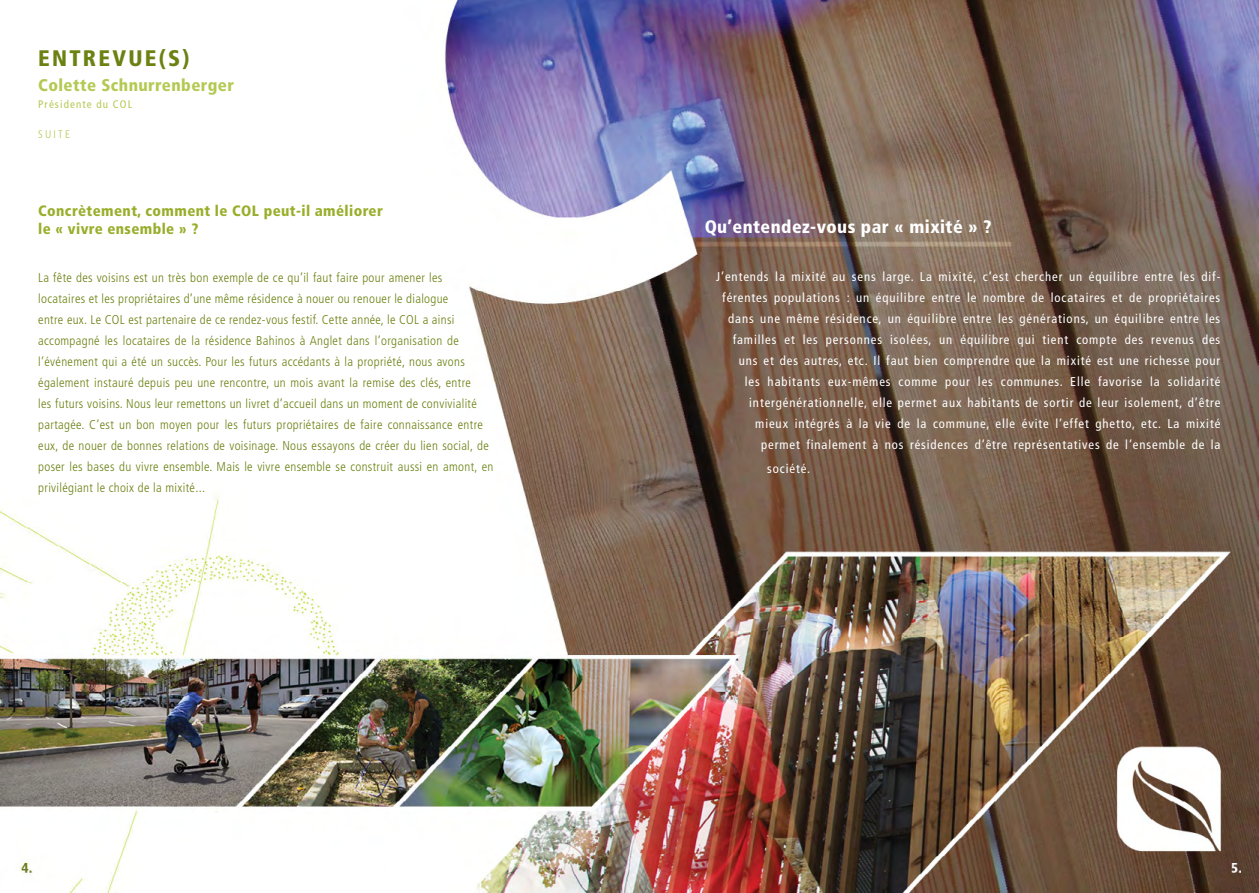
<style>
.page{position:relative;width:1259px;height:893px;background:#fff}
.page>*{position:absolute;margin:0;border:0;box-sizing:border-box;transform-origin:0 0}
.t1{font:900 condensed 22.5px "Frutiger";letter-spacing:.1em;color:#6b8112}
.t2{font:900 condensed 18px "Frutiger";letter-spacing:.025em;color:#fff}
.t3{font:900 condensed 16.95px "Frutiger";letter-spacing:.025em;color:#b4c952}
.t4{font:900 condensed 15px/18px "Frutiger";letter-spacing:.025em;color:#99ae2b}
.t5{font:300 condensed 12.75px/21px "Frutiger";letter-spacing:.025em;color:#6b8112}
.t6{font:condensed 12.75px/21px "Frutiger";letter-spacing:.07em;color:#fff;text-align:right}
.t7{font:condensed 10.95px "Frutiger";letter-spacing:.1em;color:#b4c952}
.t8{font:300 condensed 10.95px "Frutiger";letter-spacing:.2em;color:#b4c952}
</style>
<div class="page">
<img style="left:0;top:0;width:1259px;height:893px">
<h1 class="t1" style="left:38px;top:44px;width:153px">ENTREVUE(S)</h1>
<h3 class="t3" style="left:38px;top:75px;width:197px">Colette Schnurrenberger</h3>
<p class="t7" style="left:38px;top:98px;width:95px">Présidente du COL</p>
<p class="t8" style="left:38px;top:128px;width:33px">SUITE</p>
<p class="t4" style="left:38px;top:202px;width:346px">Concrètement, comment le COL peut-il améliorer le « vivre ensemble » ?</p>
<p class="t5" style="left:38px;top:267px;width:456px">La fête des voisins est un très bon exemple de ce qu’il faut faire pour amener les<br>locataires et les propriétaires d’une même résidence à nouer ou renouer le dialogue<br>entre eux. Le COL est partenaire de ce rendez-vous festif. Cette année, le COL a ainsi accompagné les locataires de la résidence Bahinos à Anglet dans l’organisation de l’événement qui a été un succès. Pour les futurs accédants à la propriété, nous avons également instauré depuis peu une rencontre, un mois avant la remise des clés, entre<br>les futurs voisins. Nous leur remettons un livret d’accueil dans un moment de convivialité partagée. C’est un bon moyen pour les futurs propriétaires de faire connaissance entre eux, de nouer de bonnes relations de voisinage. Nous essayons de créer du lien social, de poser les bases du vivre ensemble. Mais le vivre ensemble se construit aussi en amont, en privilégiant le choix de la mixité...</p>
<h2 class="t2" style="left:704px;top:216px;width:289px">Qu’entendez-vous par « mixité » ?</h2>
<p class="t6" style="left:716px;top:266px;width:506px">J’entends la mixité au sens large. La mixité, c’est chercher un équilibre entre les dif&shy;férentes populations : un équilibre entre le nombre de locataires et de propriétaires dans une même résidence, un équilibre entre les générations, un équilibre entre les familles et les personnes isolées, un équilibre qui tient compte des revenus des uns et des autres, etc. Il faut bien comprendre que la mixité est une richesse pour<br>les habitants eux-mêmes comme pour les communes. Elle favorise la solidarité intergénérationnelle, elle permet aux habitants de sortir de leur isolement, d’être mieux intégrés à la vie de la commune, elle évite l’effet ghetto, etc. La mixité permet finalement à nos résidences d’être représentatives de l’ensemble de la</p>
<p class="t6" style="left:767px;top:458px;width:45px">société.</p>
</div>
